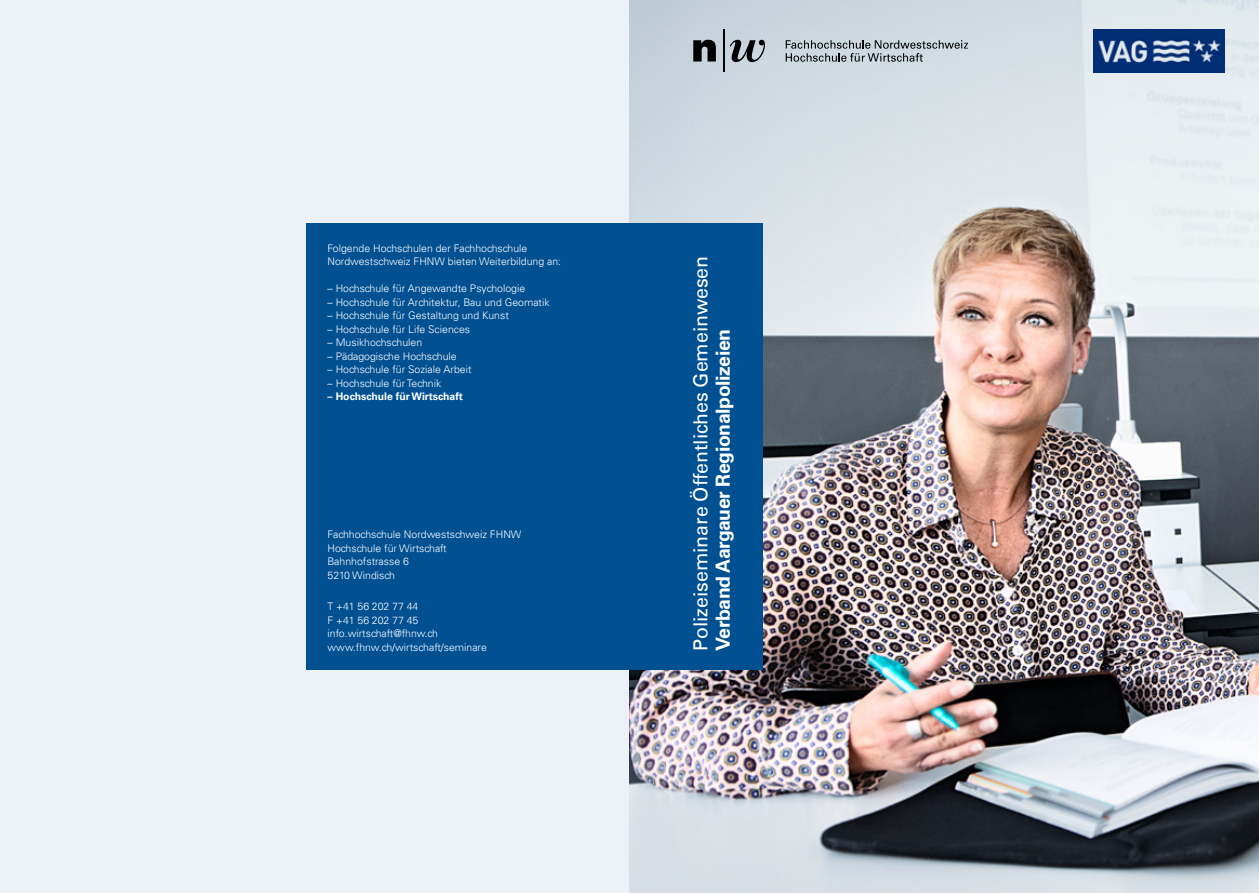
<style>
.page{position:relative;width:1259px;height:893px;background:#fff}
.page>*{position:absolute;margin:0;border:0;box-sizing:border-box;transform-origin:0 0}
.t1{font:19.5px "Univers LT";color:#fff}
.t2{font:700 19.5px "Univers LT";letter-spacing:-.02em;color:#fff}
.t3{font:300 10.5px/13.5px "Univers LT";color:#fff}
.t4{font:700 10.5px "Univers LT";color:#fff}
</style>
<div class="page">
<div style="left:0;top:0;width:629px;height:893px;background:#ecf0f7"></div>
<img style="left:629px;top:0;width:630px;height:893px">
<div style="left:306px;top:223px;width:456px;height:447px;background:#005092"></div>
<svg style="left:785px;top:40px;width:183px;height:22px;background:#a6aeb3"></svg>
<hr style="left:723px;top:30px;width:1px;height:42px;background:#000">
<svg style="left:693px;top:40px;width:23px;height:21px"></svg>
<svg style="left:729px;top:40px;width:40px;height:22px"></svg>
<img style="left:1093px;top:30px;width:131px;height:42px">
<p class="t3" style="left:327px;top:241px;width:235px">Folgende Hochschulen der Fachhochschule<br>Nordwestschweiz FHNW bieten Weiterbildung an:</p>
<p class="t3" style="left:327px;top:282px;width:199px">– Hochschule für Angewandte Psychologie</p>
<p class="t3" style="left:327px;top:295px;width:224px">– Hochschule für Architektur, Bau und Geomatik</p>
<p class="t3" style="left:327px;top:309px;width:183px">– Hochschule für Gestaltung und Kunst</p>
<p class="t3" style="left:327px;top:322px;width:144px">– Hochschule für Life Sciences</p>
<p class="t3" style="left:327px;top:336px;width:96px">– Musikhochschulen</p>
<p class="t3" style="left:327px;top:349px;width:131px">– Pädagogische Hochschule</p>
<p class="t3" style="left:327px;top:363px;width:145px">– Hochschule für Soziale Arbeit</p>
<p class="t3" style="left:327px;top:376px;width:115px">– Hochschule für Technik</p>
<p class="t4" style="left:327px;top:391px;width:137px">– Hochschule für Wirtschaft</p>
<p class="t3" style="left:327px;top:528px;width:195px">Fachhochschule Nordwestschweiz FHNW<br>Hochschule für Wirtschaft<br>Bahnhofstrasse 6<br>5210 Windisch</p>
<p class="t3" style="left:327px;top:600px;width:161px">T +41 56 202 77 44<br>F +41 56 202 77 45 info.wirtschaft@fhnw.ch www.fhnw.ch/wirtschaft/seminare</p>
<h1 class="t1" style="left:689px;top:651px;width:396px;rotate:-90deg">Polizeiseminare Öffentliches Gemeinwesen</h1>
<h1 class="t2" style="left:711px;top:651px;width:323px;rotate:-90deg">Verband Aargauer Regionalpolizeien</h1>
</div>
